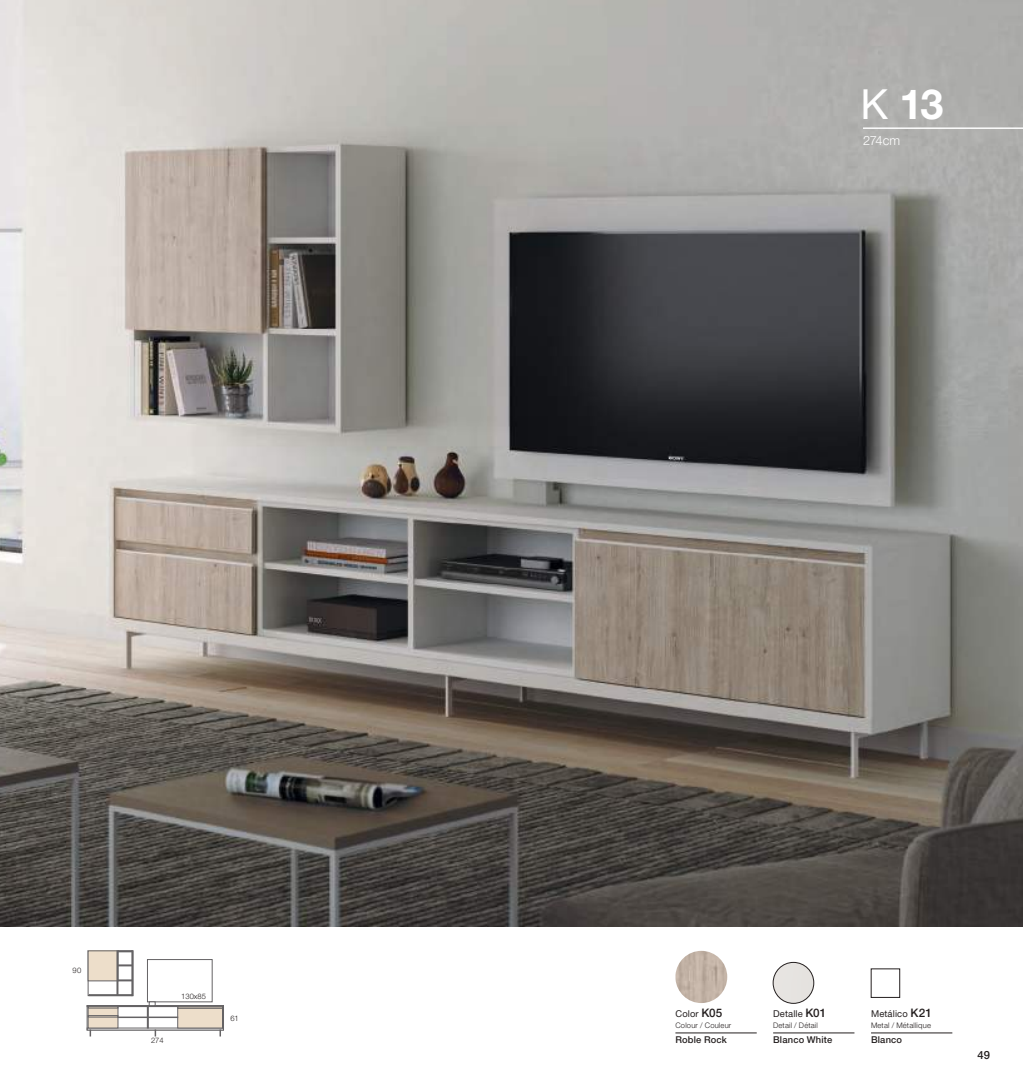
<style>
.page{position:relative;width:1023px;height:1076px;background:#fff}
.page>*{position:absolute;margin:0;border:0;box-sizing:border-box;transform-origin:0 0}
.t1{font:700 41.25px "Helvetica Neue";color:#fff}
.t2{font:300 12.88px "Helvetica Neue";letter-spacing:-.015em;color:#fff}
.t3{font:500 11.25px "Helvetica Neue";color:#241f1f}
.t4{font:9.38px "Helvetica Neue";letter-spacing:.015em;color:#241f1f}
.t5{font:500 9.38px "Helvetica Neue";letter-spacing:.02em;color:#241f1f}
.t6{font:300 7.62px "Helvetica Neue";letter-spacing:.02em;color:#241f1f}
.s1{font-weight:400}
.s2{font-weight:500;font-size:11.75px}
</style>
<div class="page">
<img style="left:0;top:0;width:1023px;height:926px">
<svg style="left:90px;top:952px;width:41px;height:41px"></svg>
<div style="left:88px;top:950px;width:45px;height:45px;border:1px solid #656365"></div>
<div style="left:89px;top:994px;width:43px;height:1px;border:1px solid #656365"></div>
<svg style="left:118px;top:980px;width:14px;height:1px"></svg>
<svg style="left:118px;top:950px;width:14px;height:2px"></svg>
<div style="left:132px;top:950px;width:1px;height:45px;border:1px solid #656365"></div>
<div style="left:88px;top:951px;width:30px;height:30px;background:#eddeca"></div>
<div style="left:88px;top:950px;width:30px;height:31px;border:1px solid #656365"></div>
<div style="left:117px;top:950px;width:1px;height:44px;border:1px solid #656365"></div>
<svg style="left:118px;top:965px;width:14px;height:1px"></svg>
<svg style="left:156px;top:1007px;width:22px;height:21px"></svg>
<div style="left:87px;top:1005px;width:137px;height:1px;border:1px solid #656365"></div>
<div style="left:87px;top:1028px;width:137px;height:2px;border:1px solid #656365"></div>
<div style="left:222px;top:1006px;width:2px;height:22px;border:1px solid #656365"></div>
<div style="left:88px;top:1006px;width:30px;height:22px;background:#eddeca"></div>
<div style="left:88px;top:1006px;width:30px;height:22px;border:1px solid #656365"></div>
<div style="left:88px;top:1006px;width:30px;height:2px;border:1px solid #656365"></div>
<div style="left:88px;top:1015px;width:30px;height:2px;border:1px solid #656365"></div>
<div style="left:178px;top:1008px;width:44px;height:20px;background:#eddeca"></div>
<div style="left:178px;top:1008px;width:45px;height:20px;border:1px solid #656365"></div>
<div style="left:178px;top:1006px;width:45px;height:2px;border:1px solid #656365"></div>
<svg style="left:220px;top:1006px;width:3px;height:30px"></svg>
<div style="left:147px;top:959px;width:65px;height:43px;border:1px solid #656365"></div>
<svg style="left:118px;top:1001px;width:38px;height:35px"></svg>
<div style="left:148px;top:1017px;width:30px;height:1px;border:1px solid #656365"></div>
<hr style="left:863px;top:127px;width:160px;height:2px;background:#fff">
<img style="left:675px;top:951px;width:52px;height:52px;border-radius:25px">
<img style="left:773px;top:962px;width:40px;height:41px;border-radius:20px">
<div style="left:773px;top:962px;width:41px;height:41px;border:1px solid #241f1f;border-radius:50%"></div>
<hr style="left:675px;top:1032px;width:81px;height:1px;background:#241f1f">
<hr style="left:773px;top:1032px;width:81px;height:1px;background:#241f1f">
<hr style="left:871px;top:1032px;width:81px;height:1px;background:#241f1f">
<p class="t6" style="left:73px;top:966px;width:10px">90</p>
<p class="t6" style="left:151px;top:1036px;width:14px">274</p>
<p class="t6" style="left:181px;top:991px;width:26px">130x85</p>
<p class="t6" style="left:230px;top:1014px;width:10px">61</p>
<h1 class="t1" style="left:860px;top:79px;width:85px"><span class="s1">K</span> 13</h1>
<h2 class="t2" style="left:863px;top:133px;width:39px">274cm</h2>
<p class="t4" style="left:675px;top:1008px;width:48px">Color <span class="s2">K05</span></p>
<p class="t6" style="left:675px;top:1020px;width:57px">Colour / Couleur</p>
<p class="t4" style="left:773px;top:1008px;width:55px">Detalle <span class="s2">K01</span></p>
<p class="t6" style="left:773px;top:1020px;width:46px">Detail / Détail</p>
<p class="t4" style="left:871px;top:1008px;width:62px">Metálico <span class="s2">K21</span></p>
<p class="t6" style="left:871px;top:1020px;width:61px">Metal / Métallique</p>
<p class="t5" style="left:675px;top:1034px;width:53px">Roble Rock</p>
<p class="t5" style="left:773px;top:1034px;width:61px">Blanco White</p>
<p class="t5" style="left:871px;top:1034px;width:33px">Blanco</p>
<h3 class="t3" style="left:977px;top:1048px;width:14px">49</h3>
</div>
